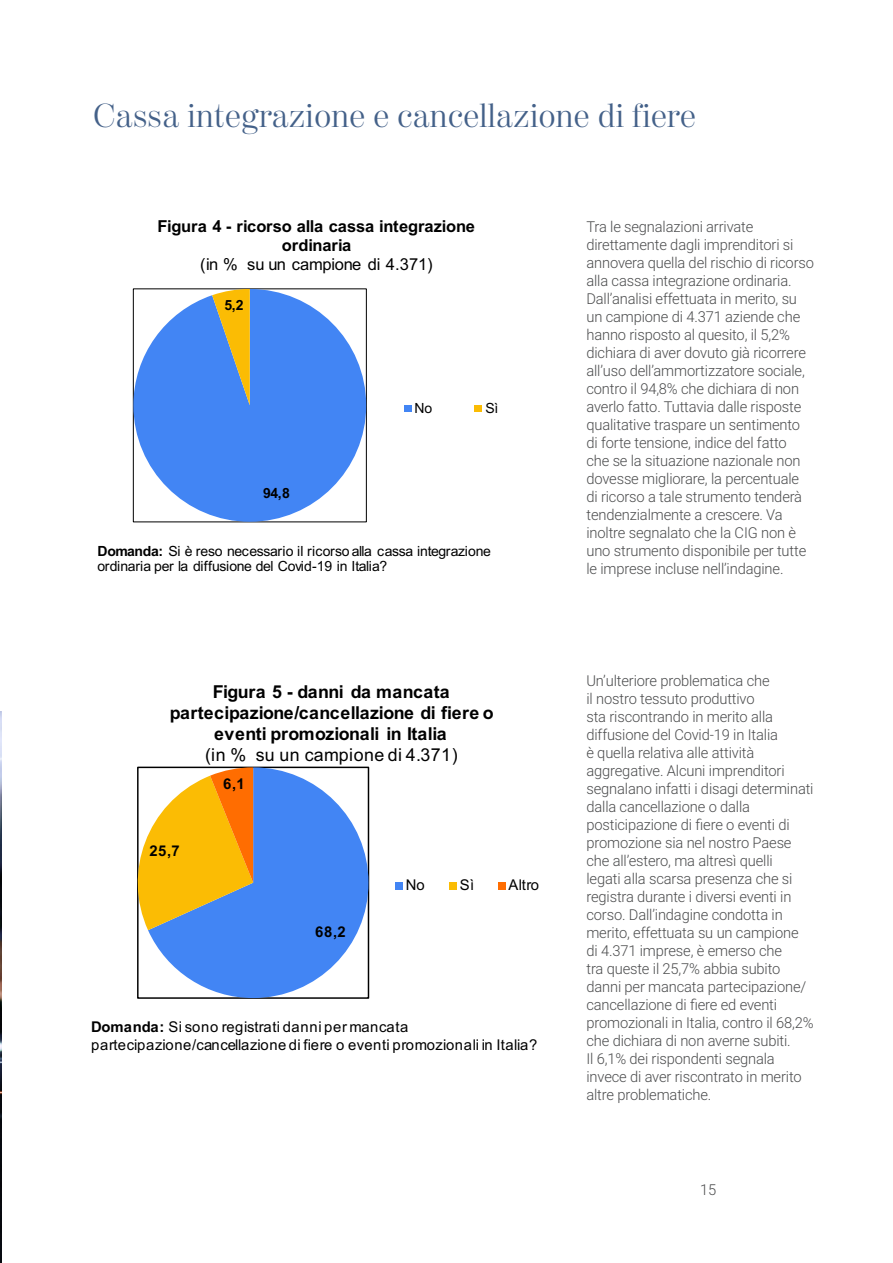
<style>
.page{position:relative;width:893px;height:1263px;background:#fff}
.page>*{position:absolute;margin:0;border:0;box-sizing:border-box;transform-origin:0 0}
.VARIALBILE{font:300 33px "Moderno FB";letter-spacing:.01em;color:#446189}
.t1{font:700 17.85px/20.9px "Arial";letter-spacing:-.03em;color:#000;text-align:center}
.t2{font:700 16.5px/18.9px "Arial";letter-spacing:-.01em;color:#000;text-align:center}
.PARAGRAFO{font:300 15px/18px "Roboto";letter-spacing:-.01em;color:#4b4c4d}
.t3{font:14.85px/17.9px "Arial";letter-spacing:.02em;color:#000}
.t4{font:700 14.85px "Arial";color:#000}
.t5{font:14.1px/15.8px "Arial";letter-spacing:-.025em;color:#000}
.t6{font:700 14.1px "Arial";color:#000}
.s1{font-weight:400}
.s2{font-weight:700}
</style>
<div class="page">
<img style="left:0;top:711px;width:1px;height:552px">
<svg style="left:133px;top:289px;width:233px;height:233px;fill:#4285f4"></svg>
<svg style="left:212px;top:289px;width:38px;height:116px;background:#a3a37a"></svg>
<div style="left:404px;top:405px;width:7px;height:7px;background:#4285f4"></div>
<div style="left:475px;top:405px;width:7px;height:7px;background:#fbbc04"></div>
<svg style="left:148px;top:767px;width:220px;height:231px;fill:#4285f4"></svg>
<svg style="left:137px;top:767px;width:116px;height:163px;background:#dbad46"></svg>
<div style="left:395px;top:882px;width:8px;height:8px;background:#4285f4"></div>
<div style="left:449px;top:882px;width:8px;height:8px;background:#fbbc04"></div>
<div style="left:498px;top:882px;width:7px;height:8px;background:#ff6d01"></div>
<p class="VARIALBILE" style="left:94px;top:97px;width:604px">Cassa integrazione e cancellazione di fiere</p>
<p class="t2" style="left:157px;top:217px;width:319px">Figura 4 - ricorso alla cassa integrazione ordinaria<br><span class="s1">(in % su un campione di 4.371)</span></p>
<p class="t6" style="left:224px;top:296px;width:21px">5,2</p>
<p class="t6" style="left:263px;top:483px;width:28px">94,8</p>
<p class="t5" style="left:414px;top:400px;width:19px">No</p>
<p class="t5" style="left:485px;top:400px;width:14px">Sì</p>
<p class="t5" style="left:98px;top:543px;width:395px"><span class="s2">Domanda:</span> Si è reso necessario il ricorso alla cassa integrazione ordinaria per la diffusione del Covid-19 in Italia?</p>
<p class="t1" style="left:170px;top:682px;width:326px">Figura 5 - danni da mancata partecipazione/cancellazione di fiere o eventi promozionali in Italia<br><span class="s1">(in % su un campione di 4.371)</span></p>
<p class="t4" style="left:149px;top:840px;width:32px">25,7</p>
<p class="t4" style="left:223px;top:773px;width:23px">6,1</p>
<p class="t4" style="left:315px;top:922px;width:32px">68,2</p>
<p class="t3" style="left:406px;top:875px;width:20px">No</p>
<p class="t3" style="left:460px;top:875px;width:16px">Sì</p>
<p class="t3" style="left:509px;top:875px;width:32px">Altro</p>
<p class="t3" style="left:91px;top:1018px;width:448px"><span class="s2">Domanda:</span> Si sono registrati danni per mancata partecipazione/cancellazione di fiere o eventi promozionali in Italia?</p>
<p class="PARAGRAFO" style="left:586px;top:217px;width:229px">Tra le segnalazioni arrivate direttamente dagli imprenditori si annovera quella del rischio di ricorso alla cassa integrazione ordinaria.<br>Dall’analisi effettuata in merito, su un campione di 4.371 aziende che hanno risposto al quesito, il 5,2% dichiara di aver dovuto già ricorrere all’uso dell’ammortizzatore sociale, contro il 94,8% che dichiara di non averlo fatto. Tuttavia dalle risposte qualitative traspare un sentimento di forte tensione, indice del fatto<br>che se la situazione nazionale non dovesse migliorare, la percentuale di ricorso a tale strumento tenderà tendenzialmente a crescere. Va inoltre segnalato che la CIG non è uno strumento disponibile per tutte le imprese incluse nell’indagine.</p>
<p class="PARAGRAFO" style="left:586px;top:671px;width:229px">Un’ulteriore problematica che<br>il nostro tessuto produttivo<br>sta riscontrando in merito alla diffusione del Covid-19 in Italia<br>è quella relativa alle attività aggregative. Alcuni imprenditori segnalano infatti i disagi determinati dalla cancellazione o dalla posticipazione di fiere o eventi di promozione sia nel nostro Paese che all’estero, ma altresì quelli<br>legati alla scarsa presenza che si registra durante i diversi eventi in corso. Dall’indagine condotta in merito, effettuata su un campione di 4.371 imprese, è emerso che<br>tra queste il 25,7% abbia subito danni per mancata partecipazione/ cancellazione di fiere ed eventi promozionali in Italia, contro il 68,2% che dichiara di non averne subiti.<br>Il 6,1% dei rispondenti segnala invece di aver riscontrato in merito altre problematiche.</p>
<p class="PARAGRAFO" style="left:700px;top:1180px;width:18px">15</p>
</div>
